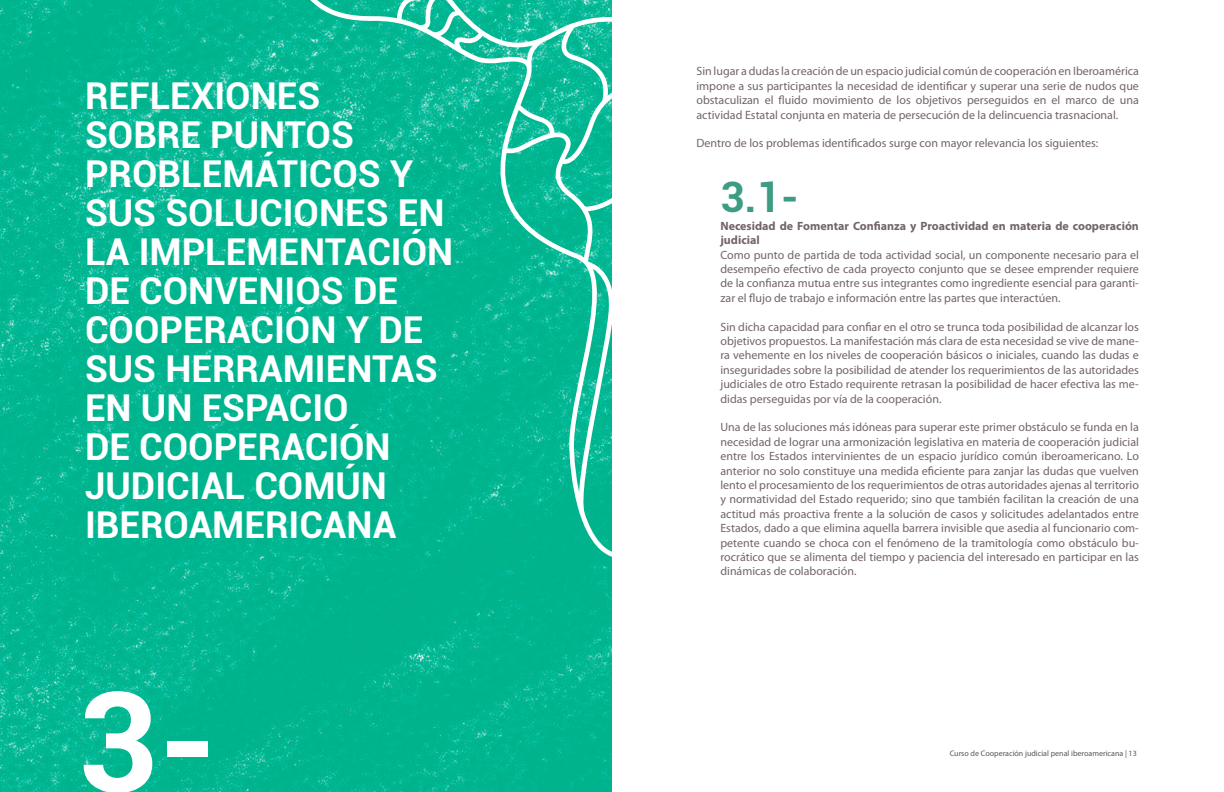
<style>
.page{position:relative;width:1224px;height:792px;background:#fff}
.page>*{position:absolute;margin:0;border:0;box-sizing:border-box;transform-origin:0 0}
.t1{font:700 139.5px "Roboto";color:#fff}
.t2{font:700 42px "Roboto";color:#3d9c83}
.t3{font:700 37px/39px "Roboto";color:#fff}
.t4{font:12px/14.4px "Myriad Pro";color:#72646a;text-align:justify}
.t5{font:700 12px/14.4px "Myriad Pro";color:#72646a}
.t6{font:8px "Myriad Pro";color:#575756}
</style>
<div class="page">
<img style="left:0;top:0;width:612px;height:792px">
<svg style="left:281px;top:0;width:331px;height:563px;background:#05b692"></svg>
<svg style="left:500px;top:21px;width:112px;height:498px;background:#22bfa0"></svg>
<svg style="left:394px;top:0;width:93px;height:57px"></svg>
<h3 class="t3" style="left:85px;top:75px;width:370px">REFLEXIONES<br>SOBRE PUNTOS<br>PROBLEMÁTICOS Y<br>SUS SOLUCIONES EN<br>LA IMPLEMENTACIÓN<br>DE CONVENIOS DE<br>COOPERACIÓN Y DE<br>SUS HERRAMIENTAS<br>EN UN ESPACIO<br>DE COOPERACIÓN<br>JUDICIAL COMÚN<br>IBEROAMERICANA</h3>
<h1 class="t1" style="left:78px;top:644px;width:142px">3-</h1>
<p class="t4" style="left:696px;top:64px;width:444px">Sin lugar a dudas la creación de un espacio judicial común de cooperación en Iberoamérica impone a sus participantes la necesidad de identificar y superar una serie de nudos que obstaculizan el fluido movimiento de los objetivos perseguidos en el marco de una actividad Estatal conjunta en materia de persecución de la delincuencia trasnacional.</p>
<p class="t4" style="left:696px;top:136px;width:404px">Dentro de los problemas identificados surge con mayor relevancia los siguientes:</p>
<h2 class="t2" style="left:720px;top:168px;width:80px">3.1-</h2>
<p class="t5" style="left:720px;top:218px;width:420px">Necesidad de Fomentar Confianza y Proactividad en materia de cooperación judicial</p>
<p class="t4" style="left:720px;top:247px;width:420px">Como punto de partida de toda actividad social, un componente necesario para el desempeño efectivo de cada proyecto conjunto que se desee emprender requiere de la confianza mutua entre sus integrantes como ingrediente esencial para garanti&shy;zar el flujo de trabajo e información entre las partes que interactúen.</p>
<p class="t4" style="left:720px;top:319px;width:420px">Sin dicha capacidad para confiar en el otro se trunca toda posibilidad de alcanzar los objetivos propuestos. La manifestación más clara de esta necesidad se vive de mane&shy;ra vehemente en los niveles de cooperación básicos o iniciales, cuando las dudas e inseguridades sobre la posibilidad de atender los requerimientos de las autoridades judiciales de otro Estado requirente retrasan la posibilidad de hacer efectiva las me&shy;didas perseguidas por vía de la cooperación.</p>
<p class="t4" style="left:720px;top:420px;width:420px">Una de las soluciones más idóneas para superar este primer obstáculo se funda en la necesidad de lograr una armonización legislativa en materia de cooperación judicial entre los Estados intervinientes de un espacio jurídico común iberoamericano. Lo anterior no solo constituye una medida eficiente para zanjar las dudas que vuelven lento el procesamiento de los requerimientos de otras autoridades ajenas al territorio y normatividad del Estado requerido; sino que también facilitan la creación de una actitud más proactiva frente a la solución de casos y solicitudes adelantados entre Estados, dado a que elimina aquella barrera invisible que asedia al funcionario com&shy;petente cuando se choca con el fenómeno de la tramitología como obstáculo bu&shy;rocrático que se alimenta del tiempo y paciencia del interesado en participar en las dinámicas de colaboración.</p>
<p class="t6" style="left:950px;top:748px;width:189px">Curso de Cooperación judicial penal iberoamericana | 13</p>
</div>
